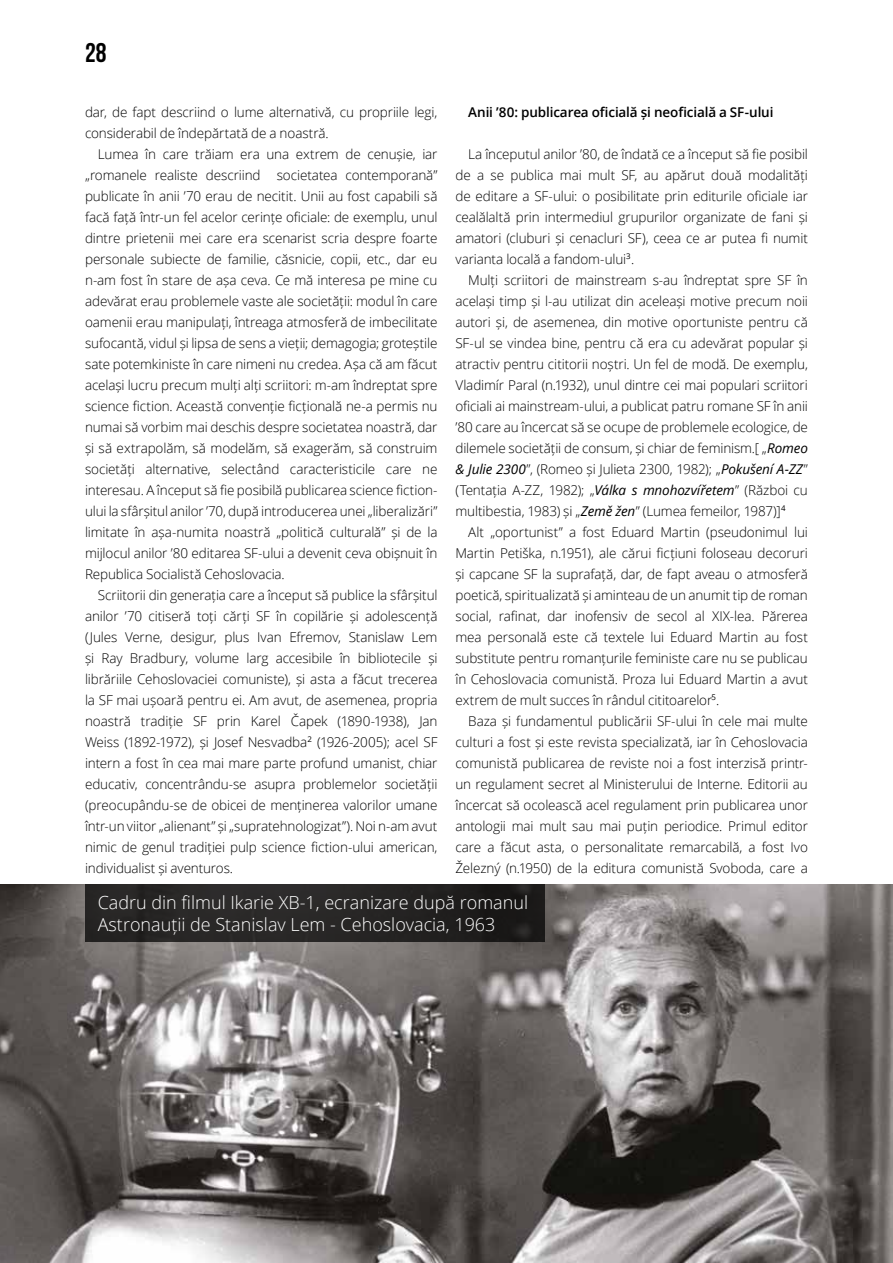
<style>
.page{position:relative;width:893px;height:1263px;background:#fff}
.page>*{position:absolute;margin:0;border:0;box-sizing:border-box;transform-origin:0 0}
.t1{font:27px "Bebas Neue";color:#000}
.t2{font:300 18px/21.6px "Open Sans";color:#fff}
.t3{font:300 13.5px/21px "Open Sans";letter-spacing:-.01em;color:#000;text-align:justify}
.t4{font:600 13.5px "Open Sans";letter-spacing:-.01em;color:#000}
.s1{font-weight:400;font-style:italic}
</style>
<div class="page">
<img style="left:0;top:884px;width:893px;height:379px">
<div style="left:85px;top:884px;width:459px;height:58px;background:linear-gradient(to right,#2c2b2a,#1e1d1c)"></div>
<h1 class="t1" style="left:85px;top:37px;width:23px">28</h1>
<p class="t3" style="left:85px;top:101px;width:354px">dar, de fapt descriind o lume alternativă, cu propriile legi, considerabil de îndepărtată de a noastră.</p>
<p class="t3" style="left:85px;top:143px;width:354px;text-indent:13px">Lumea în care trăiam era una extrem de cenușie, iar „romanele realiste descriind societatea contemporană” publicate în anii ’70 erau de necitit. Unii au fost capabili să facă față într-un fel acelor cerințe oficiale: de exemplu, unul dintre prietenii mei care era scenarist scria despre foarte personale subiecte de familie, căsnicie, copii, etc., dar eu n-am fost în stare de așa ceva. Ce mă interesa pe mine cu adevărat erau problemele vaste ale societății: modul în care oamenii erau manipulați, întreaga atmosferă de imbecilitate sufocantă, vidul și lipsa de sens a vieții; demagogia; groteștile sate potemkiniste în care nimeni nu credea. Așa că am făcut același lucru precum mulți alți scriitori: m-am îndreptat spre science fiction. Această convenție ficțională ne-a permis nu numai să vorbim mai deschis despre societatea noastră, dar și să extrapolăm, să modelăm, să exagerăm, să construim societăți alternative, selectând caracteristicile care ne interesau. A început să fie posibilă publicarea science fiction&shy;ului la sfârșitul anilor ’70, după introducerea unei „liberalizări” limitate în așa-numita noastră „politică culturală” și de la mijlocul anilor ’80 editarea SF-ului a devenit ceva obișnuit în Republica Socialistă Cehoslovacia.</p>
<p class="t3" style="left:85px;top:584px;width:354px;text-indent:13px">Scriitorii din generația care a început să publice la sfârșitul anilor ’70 citiseră toți cărți SF în copilărie și adolescență (Jules Verne, desigur, plus Ivan Efremov, Stanislaw Lem și Ray Bradbury, volume larg accesibile în bibliotecile și librăriile Cehoslovaciei comuniste), și asta a făcut trecerea la SF mai ușoară pentru ei. Am avut, de asemenea, propria noastră tradiție SF prin Karel Čapek (1890-1938), Jan Weiss (1892-1972), și Josef Nesvadba<sup>2</sup> (1926-2005); acel SF intern a fost în cea mai mare parte profund umanist, chiar educativ, concentrându-se asupra problemelor societății (preocupându-se de obicei de menținerea valorilor umane într-un viitor „alienant” și „supratehnologizat”). Noi n-am avut nimic de genul tradiției pulp science fiction-ului american, individualist și aventuros.</p>
<p class="t4" style="left:468px;top:103px;width:307px">Anii ’80: publicarea oficială și neoficială a SF-ului</p>
<p class="t3" style="left:455px;top:143px;width:354px;text-indent:13px">La începutul anilor ’80, de îndată ce a început să fie posibil de a se publica mai mult SF, au apărut două modalități de editare a SF-ului: o posibilitate prin editurile oficiale iar cealălaltă prin intermediul grupurilor organizate de fani și amatori (cluburi și cenacluri SF), ceea ce ar putea fi numit varianta locală a fandom-ului<sup>3</sup>.</p>
<p class="t3" style="left:455px;top:269px;width:354px;text-indent:13px">Mulți scriitori de mainstream s-au îndreptat spre SF în același timp și l-au utilizat din aceleași motive precum noii autori și, de asemenea, din motive oportuniste pentru că SF-ul se vindea bine, pentru că era cu adevărat popular și atractiv pentru cititorii noștri. Un fel de modă. De exemplu, Vladimír Paral (n.1932), unul dintre cei mai populari scriitori oficiali ai mainstream-ului, a publicat patru romane SF în anii ’80 care au încercat să se ocupe de problemele ecologice, de dilemele societății de consum, și chiar de feminism.[ „<span class="s1">Romeo &amp; Julie 2300</span>”, (Romeo și Julieta 2300, 1982); „<span class="s1">Pokušení A-ZZ</span>” (Tentația A-ZZ, 1982); „<span class="s1">Válka s mnohozvířetem</span>” (Război cu multibestia, 1983) și „<span class="s1">Země žen</span>” (Lumea femeilor, 1987)]<sup>4</sup></p>
<p class="t3" style="left:455px;top:521px;width:354px;text-indent:13px">Alt „oportunist” a fost Eduard Martin (pseudonimul lui Martin Petiška, n.1951), ale cărui ficțiuni foloseau decoruri și capcane SF la suprafață, dar, de fapt aveau o atmosferă poetică, spiritualizată și aminteau de un anumit tip de roman social, rafinat, dar inofensiv de secol al XIX-lea. Părerea mea personală este că textele lui Eduard Martin au fost substitute pentru romanțurile feministe care nu se publicau în Cehoslovacia comunistă. Proza lui Eduard Martin a avut extrem de mult succes în rândul cititoarelor<sup>5</sup>.</p>
<p class="t3" style="left:455px;top:710px;width:354px;text-indent:13px">Baza și fundamentul publicării SF-ului în cele mai multe culturi a fost și este revista specializată, iar în Cehoslovacia comunistă publicarea de reviste noi a fost interzisă printr&shy;un regulament secret al Ministerului de Interne. Editorii au încercat să ocolească acel regulament prin publicarea unor antologii mai mult sau mai puțin periodice. Primul editor care a făcut asta, o personalitate remarcabilă, a fost Ivo Železný (n.1950) de la editura comunistă Svoboda, care a</p>
<h2 class="t2" style="left:98px;top:891px;width:432px">Cadru din filmul Ikarie XB-1, ecranizare după romanul<br>Astronauții de Stanislav Lem - Cehoslovacia, 1963</h2>
</div>
